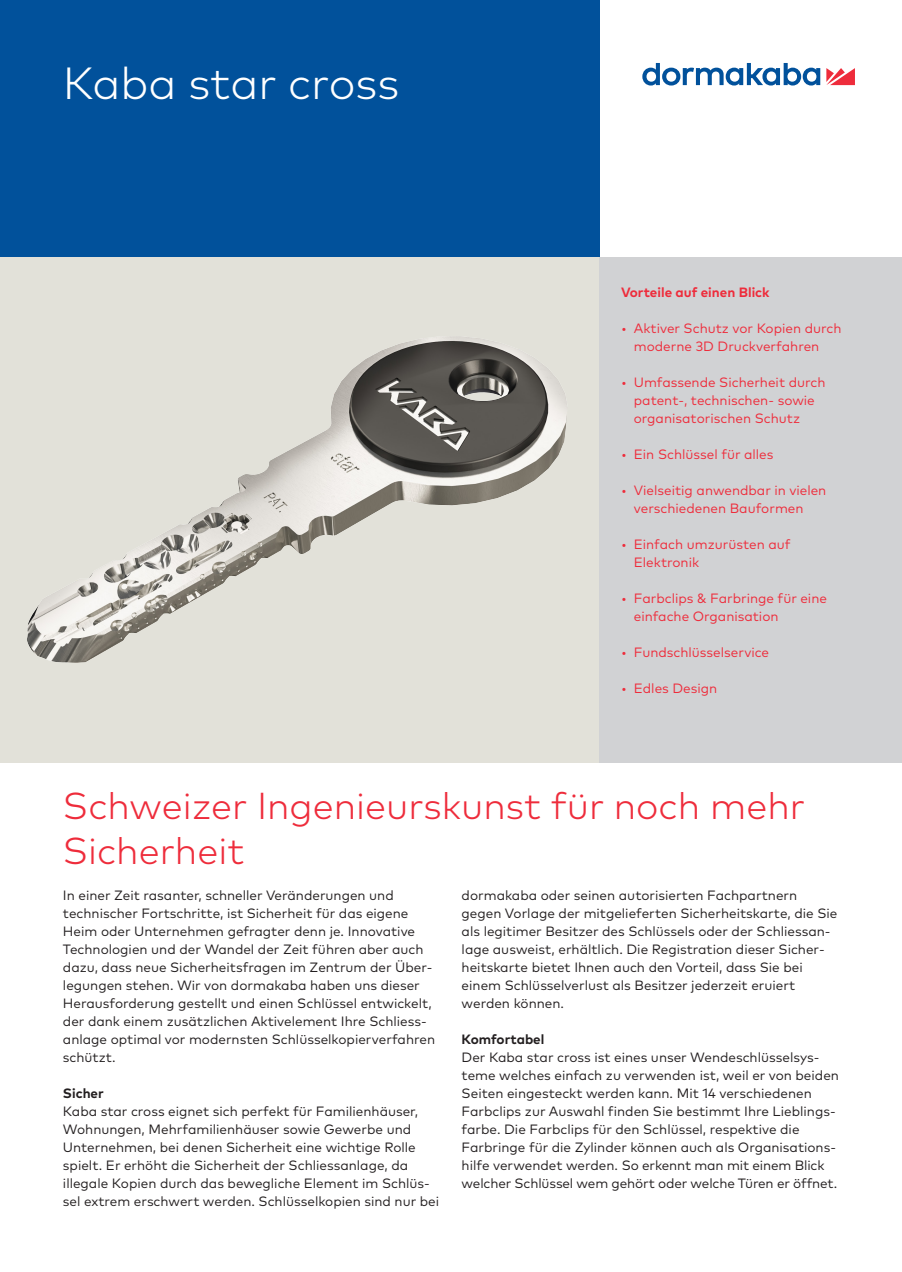
<style>
.page{position:relative;width:902px;height:1272px;background:#fff}
.page>*{position:absolute;margin:0;border:0;box-sizing:border-box;transform-origin:0 0}
.Title_red_30pt_36pt{font:300 45px "Mark Pro";color:#fff}
.Title_blue_25pt_30pt{font:300 37.5px/45px "Mark Pro";color:#ee2c3b}
.Descriptor_light_bla{font:13.5px/18px "Mark Pro";color:#231f20}
.t1{font:13.5px/18px "Mark Pro";color:#ee2c3b}
.Descriptor_bold_blac{font:700 13.5px "Mark Pro";color:#ee2c3b}
.Descriptor_light_bla-2{font:700 13.5px "Mark Pro";color:#231f20}
.Descriptor_bold_blac-2{font:700 13.5px "Mark Pro";color:#231f20}
</style>
<div class="page">
<svg style="left:826px;top:68px;width:29px;height:17px"></svg>
<svg style="left:642px;top:63px;width:178px;height:23px"></svg>
<div style="left:0;top:0;width:600px;height:257px;background:#01519b"></div>
<img style="left:0;top:257px;width:600px;height:505px">
<div style="left:600px;top:257px;width:302px;height:505px;background:#d1d2d4"></div>
<p class="Title_red_30pt_36pt" style="left:63px;top:49px;width:338px">Kaba star cross</p>
<p class="Descriptor_bold_blac" style="left:621px;top:282px;width:150px">Vorteile auf einen Blick</p>
<p class="t1" style="left:634px;top:318px;width:209px;text-indent:-13px">• Aktiver Schutz vor Kopien durch moderne 3D Druckverfahren</p>
<p class="t1" style="left:634px;top:372px;width:193px;text-indent:-13px">• Umfassende Sicherheit durch patent-, technischen- sowie organisatorischen Schutz</p>
<p class="t1" style="left:621px;top:444px;width:154px">• Ein Schlüssel für alles</p>
<p class="t1" style="left:634px;top:480px;width:194px;text-indent:-13px">• Vielseitig anwendbar in vielen verschiedenen Bauformen</p>
<p class="t1" style="left:634px;top:534px;width:158px;text-indent:-13px">• Einfach umzurüsten auf<br>Elektronik</p>
<p class="t1" style="left:634px;top:588px;width:195px;text-indent:-13px">• Farbclips &amp; Farbringe für eine einfache Organisation</p>
<p class="t1" style="left:621px;top:642px;width:149px">• Fundschlüsselservice</p>
<p class="t1" style="left:621px;top:678px;width:98px">• Edles Design</p>
<p class="Title_blue_25pt_30pt" style="left:63px;top:780px;width:744px">Schweizer Ingenieurskunst für noch mehr<br>Sicherheit</p>
<p class="Descriptor_light_bla" style="left:63px;top:885px;width:374px">In einer Zeit rasanter, schneller Veränderungen und technischer Fortschritte, ist Sicherheit für das eigene Heim oder Unternehmen gefragter denn je. Innovative Technologien und der Wandel der Zeit führen aber auch dazu, dass neue Sicherheitsfragen im Zentrum der Über&shy;legungen stehen. Wir von dormakaba haben uns dieser Herausforderung gestellt und einen Schlüssel entwickelt, der dank einem zusätzlichen Aktivelement Ihre Schliess&shy;anlage optimal vor modernsten Schlüsselkopierverfahren schützt.</p>
<p class="Descriptor_bold_blac-2" style="left:63px;top:1083px;width:42px">Sicher</p>
<p class="Descriptor_light_bla" style="left:63px;top:1101px;width:378px">Kaba star cross eignet sich perfekt für Familienhäuser, Wohnungen, Mehrfamilienhäuser sowie Gewerbe und Unternehmen, bei denen Sicherheit eine wichtige Rolle spielt. Er erhöht die Sicherheit der Schliessanlage, da illegale Kopien durch das bewegliche Element im Schlüs&shy;sel extrem erschwert werden. Schlüsselkopien sind nur bei</p>
<p class="Descriptor_light_bla" style="left:462px;top:885px;width:377px">dormakaba oder seinen autorisierten Fachpartnern gegen Vorlage der mitgelieferten Sicherheitskarte, die Sie als legitimer Besitzer des Schlüssels oder der Schliessan&shy;lage ausweist, erhältlich. Die Registration dieser Sicher&shy;heitskarte bietet Ihnen auch den Vorteil, dass Sie bei einem Schlüsselverlust als Besitzer jederzeit eruiert werden können.</p>
<p class="Descriptor_light_bla-2" style="left:462px;top:1029px;width:84px">Komfortabel</p>
<p class="Descriptor_light_bla" style="left:462px;top:1047px;width:379px">Der Kaba star cross ist eines unser Wendeschlüsselsys&shy;teme welches einfach zu verwenden ist, weil er von beiden Seiten eingesteckt werden kann. Mit 14 verschiedenen Farbclips zur Auswahl finden Sie bestimmt Ihre Lieblings&shy;farbe. Die Farbclips für den Schlüssel, respektive die Farbringe für die Zylinder können auch als Organisations&shy;hilfe verwendet werden. So erkennt man mit einem Blick welcher Schlüssel wem gehört oder welche Türen er öffnet.</p>
</div>
